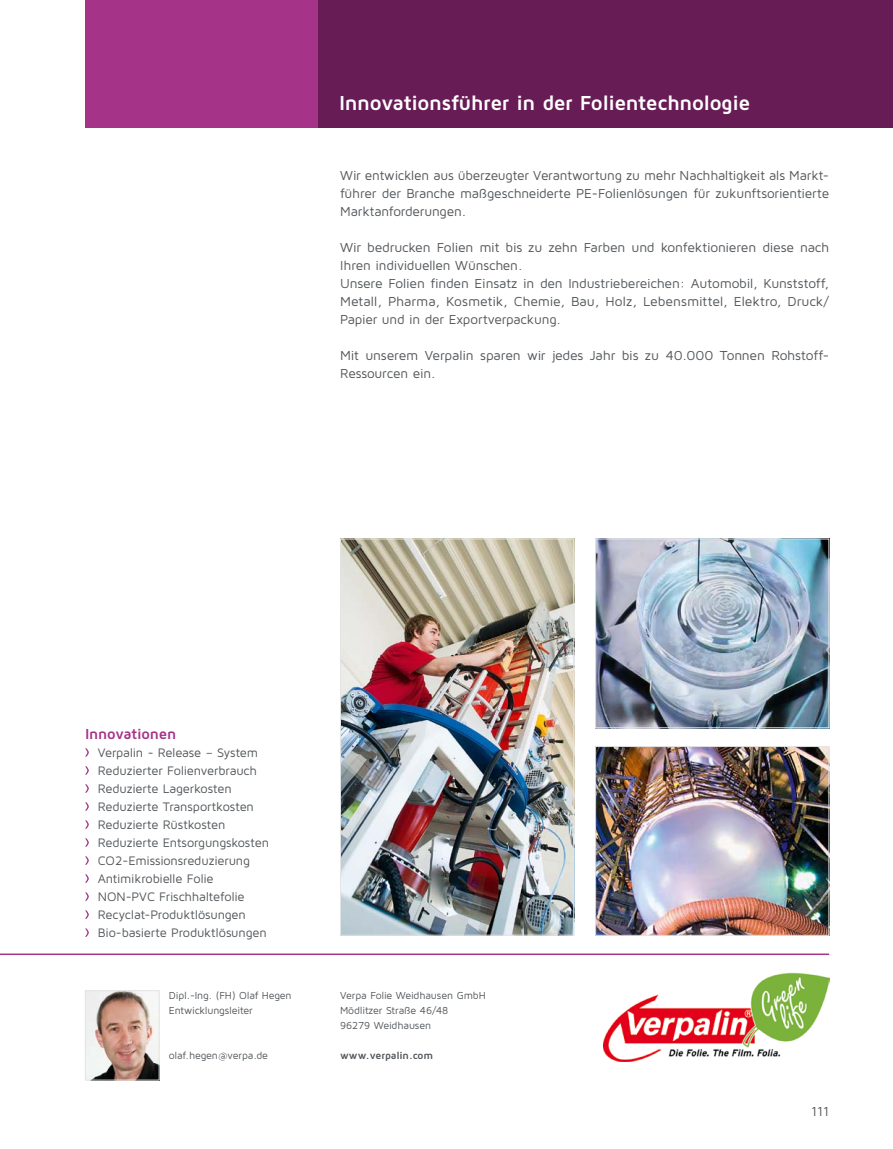
<style>
.page{position:relative;width:893px;height:1149px;background:#fff}
.page>*{position:absolute;margin:0;border:0;box-sizing:border-box;transform-origin:0 0}
.t1{font:700 21px "Maven Pro";letter-spacing:-.02em;color:#fff}
.t2{font:700 15px "Maven Pro";letter-spacing:-.015em;color:#a53488}
.t3{font:13.5px/18px "Maven Pro";letter-spacing:-.015em;color:#52565a}
.t4{font:12.75px/18px "Maven Pro";letter-spacing:-.015em;color:#52565a}
.t5{font:10.5px/15px "Maven Pro";letter-spacing:-.015em;color:#52565a}
.t6{font:700 10.5px "Maven Pro";letter-spacing:-.015em;color:#52565a}
</style>
<div class="page">
<div style="left:85px;top:0;width:235px;height:128px;background:#a53488"></div>
<div style="left:319px;top:0;width:574px;height:128px;background:#681c56"></div>
<hr style="left:0;top:953px;width:829px;height:1px;background:#a53488">
<svg style="left:85px;top:748px;width:4px;height:8px"></svg>
<svg style="left:85px;top:766px;width:4px;height:8px"></svg>
<svg style="left:85px;top:784px;width:4px;height:8px"></svg>
<svg style="left:85px;top:802px;width:4px;height:8px"></svg>
<svg style="left:85px;top:820px;width:4px;height:8px"></svg>
<svg style="left:85px;top:838px;width:4px;height:8px"></svg>
<svg style="left:85px;top:856px;width:4px;height:8px"></svg>
<svg style="left:85px;top:874px;width:4px;height:8px"></svg>
<svg style="left:85px;top:892px;width:4px;height:8px"></svg>
<svg style="left:85px;top:910px;width:4px;height:8px"></svg>
<svg style="left:85px;top:928px;width:4px;height:8px"></svg>
<img style="left:342px;top:540px;width:230px;height:393px">
<div style="left:340px;top:538px;width:234px;height:397px;border:1px solid #e3e4e4"></div>
<img style="left:597px;top:748px;width:230px;height:185px">
<div style="left:595px;top:746px;width:234px;height:189px;border:1px solid #e3e4e4"></div>
<img style="left:597px;top:540px;width:230px;height:185px">
<div style="left:595px;top:538px;width:234px;height:189px;border:1px solid #e3e4e4"></div>
<img style="left:87px;top:992px;width:70px;height:86px">
<div style="left:85px;top:990px;width:74px;height:90px;border:1px solid #e3e4e4"></div>
<img style="left:603px;top:972px;width:226px;height:89px">
<h1 class="t1" style="left:339px;top:89px;width:412px">Innovationsführer in der Folientechnologie</h1>
<p class="t3" style="left:340px;top:166px;width:490px;text-align:justify">Wir entwicklen aus überzeugter Verantwortung zu mehr Nachhaltigkeit als Markt&shy;führer der Branche maßgeschneiderte PE-Folienlösungen für zukunftsorientierte Marktanforderungen.</p>
<p class="t3" style="left:340px;top:238px;width:490px">Wir bedrucken Folien mit bis zu zehn Farben und konfektionieren diese nach Ihren individuellen Wünschen.<br>Unsere Folien finden Einsatz in den Industriebereichen: Automobil, Kunststoff, Metall, Pharma, Kosmetik, Chemie, Bau, Holz, Lebensmittel, Elektro, Druck/ Papier und in der Exportverpackung.</p>
<p class="t3" style="left:340px;top:346px;width:490px">Mit unserem Verpalin sparen wir jedes Jahr bis zu 40.000 Tonnen Rohstoff-<br>Ressourcen ein.</p>
<p class="t2" style="left:85px;top:723px;width:93px">Innovationen</p>
<p class="t4" style="left:98px;top:742px;width:173px">Verpalin - Release – System<br>Reduzierter Folienverbrauch<br>Reduzierte Lagerkosten<br>Reduzierte Transportkosten<br>Reduzierte Rüstkosten<br>Reduzierte Entsorgungskosten<br>CO2-Emissionsreduzierung<br>Antimikrobielle Folie<br>NON-PVC Frischhaltefolie<br>Recyclat-Produktlösungen<br>Bio-basierte Produktlösungen</p>
<p class="t5" style="left:169px;top:987px;width:124px">Dipl.-Ing. (FH) Olaf Hegen<br>Entwicklungsleiter</p>
<p class="t5" style="left:169px;top:1047px;width:101px">olaf.hegen@verpa.de</p>
<p class="t5" style="left:340px;top:987px;width:147px">Verpa Folie Weidhausen GmbH<br>Mödlitzer Straße 46/48<br>96279 Weidhausen</p>
<p class="t6" style="left:340px;top:1048px;width:94px">www.verpalin.com</p>
<p class="t3" style="left:811px;top:1101px;width:20px">111</p>
</div>
